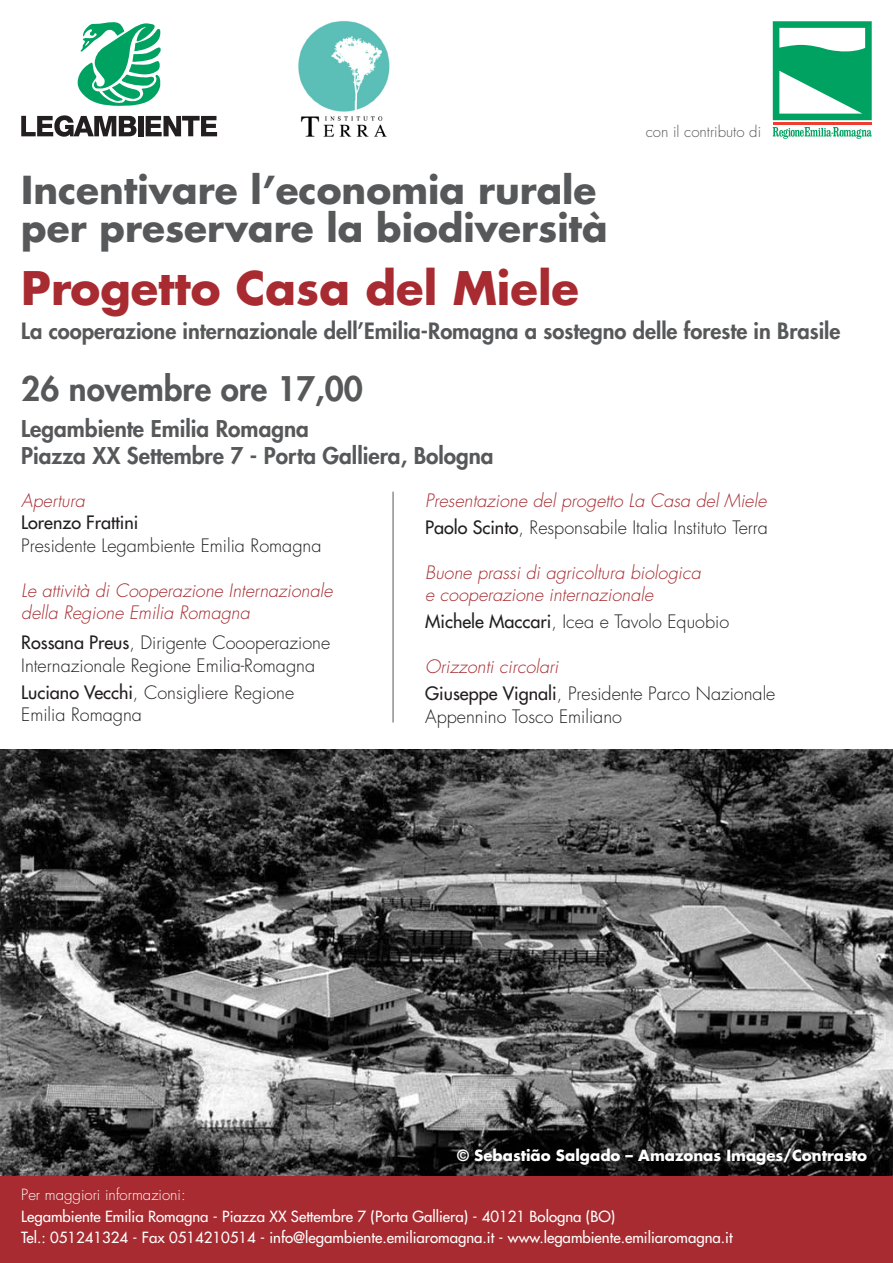
<style>
.page{position:relative;width:893px;height:1263px;background:#fff}
.page>*{position:absolute;margin:0;border:0;box-sizing:border-box;transform-origin:0 0}
.t1{font:700 45px "Futura Std";color:#a72b30}
.t2{font:700 37.5px/37.3px "Futura Std";color:#57585a}
.t3{font:800 33px "Futura Std";color:#57585a}
.t4{font:800 22.5px "Futura Std";color:#57585a}
.t5{font:800 21.9px "Futura Std";color:#57585a}
.t6{font:300 18px/22.5px "Futura Std";color:#231f20}
.t7{font:italic 300 18px "Futura Std";color:#a72b30}
.t8{font:500 18px "Futura Std";color:#231f20}
.t9{font:500 15px "Futura Std";color:#fff}
.t10{font:700 15px "Futura Std";color:#fff}
.t11{font:300 15px "Futura Std";color:#fff}
.t12{font:300 15px "Futura Std";color:#57585a}
.s1{font-weight:500}
</style>
<div class="page">
<img style="left:0;top:750px;width:893px;height:426px">
<div style="left:0;top:1176px;width:893px;height:87px;background:#a72b30"></div>
<svg style="left:21px;top:115px;width:115px;height:22px"></svg>
<div style="left:138px;top:116px;width:5px;height:20px;background:#231f20"></div>
<svg style="left:146px;top:116px;width:71px;height:20px"></svg>
<svg style="left:77px;top:22px;width:84px;height:84px"></svg>
<svg style="left:773px;top:21px;width:99px;height:99px"></svg>
<hr style="left:773px;top:122px;width:99px;height:3px;background:#ee3e34">
<svg style="left:773px;top:127px;width:99px;height:12px"></svg>
<hr style="left:393px;top:492px;width:1px;height:230px;background:#57585a">
<img style="left:298px;top:20px;width:92px;height:117px">
<p class="t2" style="left:21px;top:171px;width:588px">Incentivare l’economia rurale per preservare la biodiversità</p>
<p class="t12" style="left:646px;top:122px;width:117px">con il contributo di</p>
<p class="t1" style="left:21px;top:258px;width:559px">Progetto Casa del Miele</p>
<p class="t5" style="left:21px;top:317px;width:821px">La cooperazione internazionale dell’Emilia-Romagna a sostegno delle foreste in Brasile</p>
<p class="t3" style="left:21px;top:368px;width:343px">26 novembre ore 17,00</p>
<p class="t4" style="left:21px;top:415px;width:289px">Legambiente Emilia Romagna</p>
<p class="t4" style="left:21px;top:442px;width:474px">Piazza XX Settembre 7 - Porta Galliera, Bologna</p>
<p class="t7" style="left:21px;top:489px;width:65px">Apertura</p>
<p class="t8" style="left:21px;top:511px;width:119px">Lorenzo Frattini</p>
<p class="t6" style="left:21px;top:534px;width:302px">Presidente Legambiente Emilia Romagna</p>
<p class="t7" style="left:21px;top:579px;width:313px">Le attività di Cooperazione Internazionale</p>
<p class="t7" style="left:21px;top:601px;width:230px">della Regione Emilia Romagna</p>
<p class="t6" style="left:21px;top:632px;width:311px"><span class="s1">Rossana Preus</span>, Dirigente Coooperazione<br>Internazionale Regione Emilia-Romagna</p>
<p class="t6" style="left:21px;top:681px;width:274px"><span class="s1">Luciano Vecchi</span>, Consigliere Regione</p>
<p class="t6" style="left:21px;top:704px;width:122px">Emilia Romagna</p>
<p class="t7" style="left:425px;top:489px;width:343px">Presentazione del progetto La Casa del Miele</p>
<p class="t6" style="left:425px;top:516px;width:344px"><span class="s1">Paolo Scinto</span>, Responsabile Italia Instituto Terra</p>
<p class="t7" style="left:425px;top:561px;width:277px">Buone prassi di agricoltura biologica</p>
<p class="t7" style="left:425px;top:583px;width:230px">e cooperazione internazionale</p>
<p class="t6" style="left:425px;top:611px;width:305px"><span class="s1">Michele Maccari</span>, Icea e Tavolo Equobio</p>
<p class="t7" style="left:425px;top:655px;width:135px">Orizzonti circolari</p>
<p class="t6" style="left:425px;top:683px;width:352px"><span class="s1">Giuseppe Vignali</span>, Presidente Parco Nazionale<br>Appennino Tosco Emiliano</p>
<p class="t10" style="left:457px;top:1145px;width:412px">© Sebastião Salgado – Amazonas Images/Contrasto</p>
<p class="t11" style="left:21px;top:1185px;width:166px">Per maggiori informazioni:</p>
<p class="t9" style="left:21px;top:1207px;width:595px">Legambiente Emilia Romagna - Piazza XX Settembre 7 (Porta Galliera) - 40121 Bologna (BO)</p>
<p class="t9" style="left:21px;top:1228px;width:713px">Tel.: 051241324 - Fax 0514210514 - info@legambiente.emiliaromagna.it - www.legambiente.emiliaromagna.it</p>
</div>
